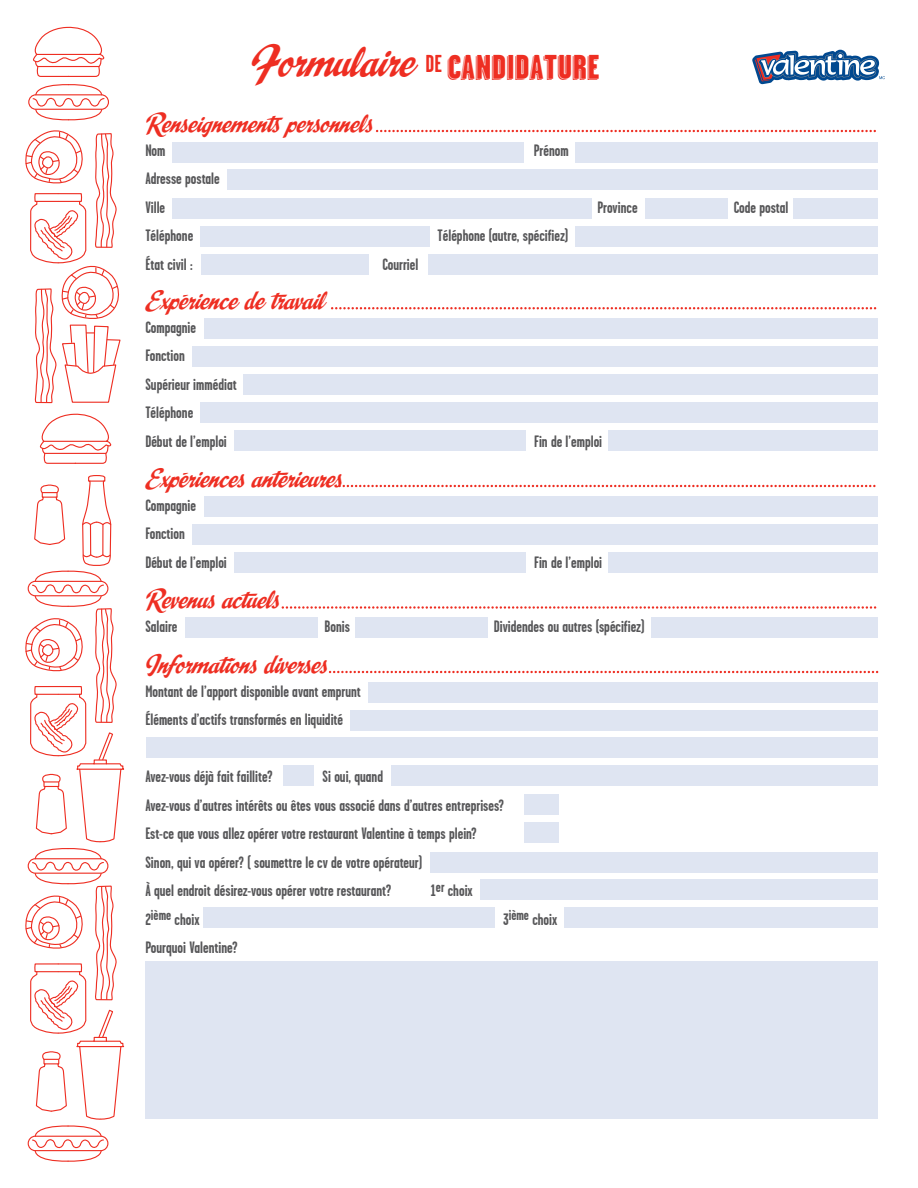
<style>
.page{position:relative;width:918px;height:1188px;background:#fff}
.page>*{position:absolute;margin:0;border:0;box-sizing:border-box;transform-origin:0 0}
.t1{font:35.85px "Garage Gothic Shadow";color:#ee2e22}
.t2{font:28.5px "CC Spills";color:#ee2e22}
.t3{font:700 16.5px/28.5px "Garage Gothic";color:#575759}
.s1{font-family:"CC Spills";font-size:47.55px}
</style>
<div class="page">
<svg style="left:752px;top:50px;width:133px;height:34px"></svg>
<div style="left:575px;top:226px;width:303px;height:21px;background:#dfe5f2"></div>
<div style="left:201px;top:226px;width:229px;height:21px;background:#dfe5f2"></div>
<div style="left:201px;top:254px;width:168px;height:21px;background:#dfe5f2"></div>
<div style="left:172px;top:142px;width:352px;height:21px;background:#dfe5f2"></div>
<div style="left:576px;top:142px;width:302px;height:21px;background:#dfe5f2"></div>
<div style="left:228px;top:170px;width:650px;height:20px;background:#dfe5f2"></div>
<div style="left:428px;top:254px;width:450px;height:21px;background:#dfe5f2"></div>
<div style="left:645px;top:198px;width:83px;height:21px;background:#dfe5f2"></div>
<div style="left:793px;top:198px;width:85px;height:21px;background:#dfe5f2"></div>
<div style="left:172px;top:198px;width:419px;height:21px;background:#dfe5f2"></div>
<div style="left:368px;top:682px;width:510px;height:21px;background:#dfe5f2"></div>
<div style="left:524px;top:822px;width:34px;height:21px;background:#dfe5f2"></div>
<div style="left:283px;top:765px;width:31px;height:21px;background:#dfe5f2"></div>
<div style="left:524px;top:794px;width:34px;height:21px;background:#dfe5f2"></div>
<div style="left:391px;top:765px;width:486px;height:21px;background:#dfe5f2"></div>
<div style="left:351px;top:710px;width:527px;height:21px;background:#dfe5f2"></div>
<div style="left:147px;top:737px;width:731px;height:21px;background:#dfe5f2"></div>
<div style="left:431px;top:852px;width:447px;height:21px;background:#dfe5f2"></div>
<div style="left:480px;top:879px;width:398px;height:21px;background:#dfe5f2"></div>
<div style="left:565px;top:907px;width:313px;height:21px;background:#dfe5f2"></div>
<div style="left:146px;top:961px;width:732px;height:158px;background:#dfe5f2"></div>
<div style="left:203px;top:907px;width:291px;height:21px;background:#dfe5f2"></div>
<div style="left:204px;top:318px;width:674px;height:21px;background:#dfe5f2"></div>
<div style="left:608px;top:430px;width:270px;height:21px;background:#dfe5f2"></div>
<div style="left:234px;top:430px;width:292px;height:21px;background:#dfe5f2"></div>
<div style="left:193px;top:346px;width:685px;height:21px;background:#dfe5f2"></div>
<div style="left:244px;top:374px;width:634px;height:21px;background:#dfe5f2"></div>
<div style="left:201px;top:402px;width:677px;height:21px;background:#dfe5f2"></div>
<div style="left:204px;top:496px;width:674px;height:21px;background:#dfe5f2"></div>
<div style="left:608px;top:552px;width:270px;height:21px;background:#dfe5f2"></div>
<div style="left:234px;top:552px;width:292px;height:21px;background:#dfe5f2"></div>
<div style="left:193px;top:524px;width:685px;height:21px;background:#dfe5f2"></div>
<div style="left:651px;top:617px;width:227px;height:21px;background:#dfe5f2"></div>
<div style="left:185px;top:617px;width:133px;height:21px;background:#dfe5f2"></div>
<div style="left:355px;top:617px;width:133px;height:21px;background:#dfe5f2"></div>
<svg style="left:377px;top:130px;width:499px;height:2px"></svg>
<svg style="left:33px;top:26px;width:72px;height:51px"></svg>
<hr style="left:38px;top:66px;width:61px;height:1px;background:#ee2e22">
<hr style="left:36px;top:54px;width:64px;height:1px;background:#ee2e22">
<svg style="left:25px;top:84px;width:100px;height:1078px"></svg>
<svg style="left:330px;top:671px;width:548px;height:2px"></svg>
<svg style="left:332px;top:307px;width:545px;height:2px"></svg>
<svg style="left:340px;top:485px;width:536px;height:2px"></svg>
<svg style="left:283px;top:606px;width:594px;height:3px"></svg>
<h1 class="t1" style="left:252px;top:47px;width:349px"><span class="s1">Formulaire</span> <sup>DE</sup> CANDIDATURE</h1>
<h2 class="t2" style="left:145px;top:111px;width:229px">Renseignements personnels</h2>
<p class="t3" style="left:145px;top:136px;width:22px">Nom</p>
<p class="t3" style="left:534px;top:136px;width:36px">Prénom</p>
<p class="t3" style="left:145px;top:164px;width:76px">Adresse postale<br>Ville</p>
<p class="t3" style="left:598px;top:193px;width:42px">Province</p>
<p class="t3" style="left:734px;top:193px;width:56px">Code postal</p>
<p class="t3" style="left:145px;top:221px;width:49px">Téléphone</p>
<p class="t3" style="left:438px;top:221px;width:132px">Téléphone (autre, spécifiez)</p>
<p class="t3" style="left:145px;top:250px;width:49px">État civil :</p>
<p class="t3" style="left:382px;top:250px;width:37px">Courriel</p>
<h2 class="t2" style="left:145px;top:288px;width:181px">Expérience de travail</h2>
<p class="t3" style="left:145px;top:313px;width:93px">Compagnie<br>Fonction<br>Supérieur immédiat<br>Téléphone<br>Début de l’emploi</p>
<h2 class="t2" style="left:145px;top:466px;width:199px">Expériences antérieures</h2>
<p class="t3" style="left:145px;top:491px;width:83px">Compagnie<br>Fonction<br>Début de l’emploi</p>
<p class="t3" style="left:534px;top:427px;width:70px">Fin de l’emploi</p>
<p class="t3" style="left:534px;top:548px;width:70px">Fin de l’emploi</p>
<h2 class="t2" style="left:145px;top:587px;width:136px">Revenus actuels</h2>
<p class="t3" style="left:145px;top:612px;width:34px">Salaire</p>
<p class="t3" style="left:325px;top:612px;width:27px">Bonis</p>
<p class="t3" style="left:494px;top:612px;width:152px">Dividendes ou autres (spécifiez)</p>
<h2 class="t2" style="left:145px;top:652px;width:184px">Informations diverses</h2>
<p class="t3" style="left:145px;top:677px;width:217px">Montant de l’apport disponible avant emprunt<br>Éléments d’actifs transformés en liquidité</p>
<p class="t3" style="left:145px;top:762px;width:129px">Avez-vous déjà fait faillite?</p>
<p class="t3" style="left:145px;top:762px;width:360px;text-indent:177px">Si oui, quand<br>Avez-vous d’autres intérêts ou êtes vous associé dans d’autres entreprises?<br>Est-ce que vous allez opérer votre restaurant Valentine à temps plein?<br>Sinon, qui va opérer? ( soumettre le cv de votre opérateur)<br>À quel endroit désirez-vous opérer votre restaurant?</p>
<p class="t3" style="left:431px;top:876px;width:44px">1<sup>er</sup> choix</p>
<p class="t3" style="left:145px;top:905px;width:56px">2<sup>ième</sup> choix</p>
<p class="t3" style="left:503px;top:905px;width:56px">3<sup>ième</sup> choix</p>
<p class="t3" style="left:145px;top:933px;width:94px">Pourquoi Valentine?</p>
</div>
